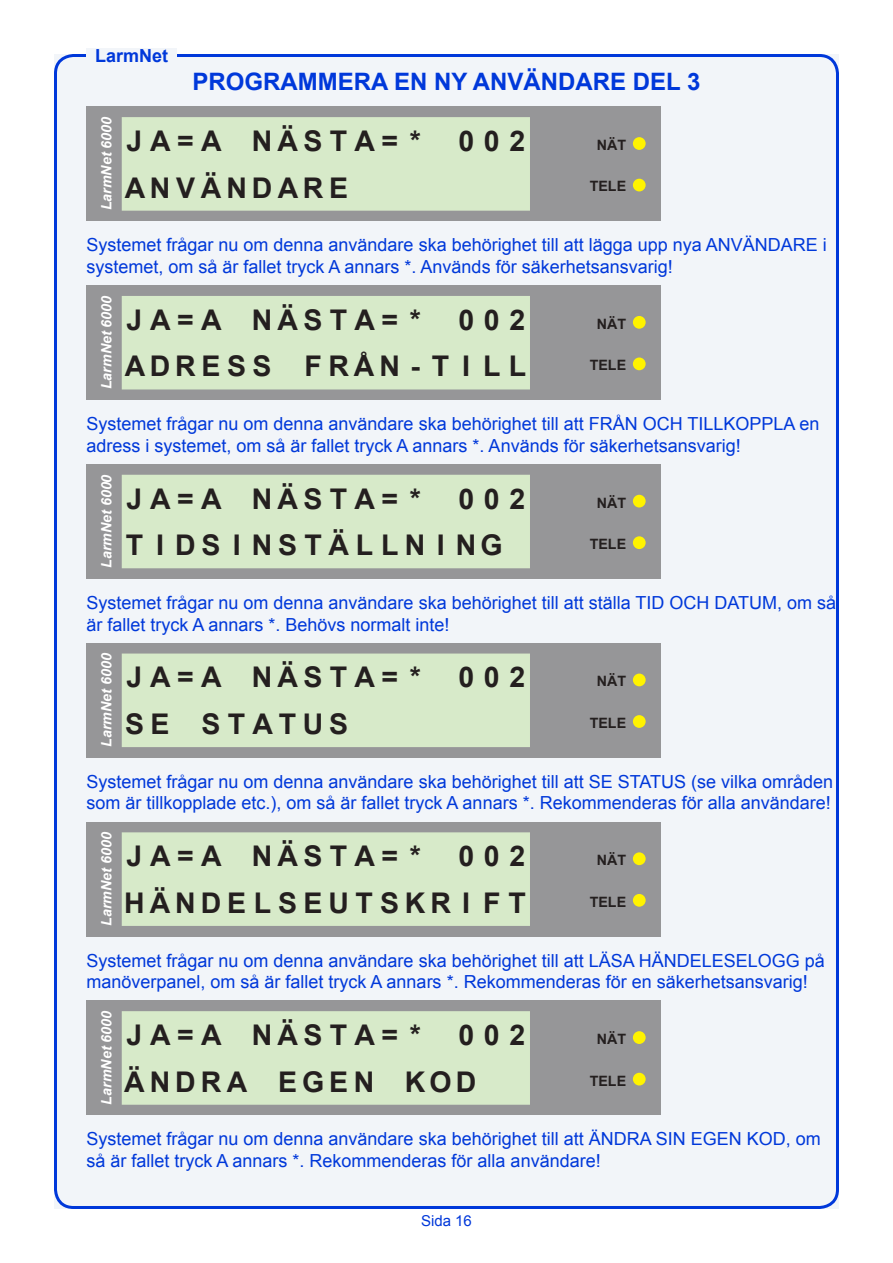
<style>
.page{position:relative;width:893px;height:1263px;background:#fff}
.page>*{position:absolute;margin:0;border:0;box-sizing:border-box;transform-origin:0 0}
.t1{font:700 28.5px/46.8px "Arial";letter-spacing:.23em;color:#241f1f;text-align:right}
.t2{font:700 28.5px/46.8px "Arial";letter-spacing:.175em;color:#241f1f}
.t3{font:700 28.5px "Arial";letter-spacing:.18em;color:#241f1f}
.t4{font:700 24px "Arial";color:#0038da}
.t5{font:18px/21.6px "Arial";color:#0038da}
.t6{font:700 18px "Arial";color:#0038da}
.t7{font:15px "Arial";color:#0038da}
.t8{font:italic 700 14.25px "Arial";color:#fff}
.t9{font:700 14.25px "Arial";color:#241f1f}
</style>
<div class="page">
<div style="left:54px;top:54px;width:785px;height:1155px;background:#f2f5f9"></div>
<div style="left:87px;top:49px;width:90px;height:13px;background:#f2f5f9"></div>
<div style="left:86px;top:106px;width:574px;height:115px;background:#969698"></div>
<div style="left:122px;top:117px;width:408px;height:94px;background:#d7eac9"></div>
<div style="left:633px;top:137px;width:13px;height:13px;background:#fff300;border-radius:50%"></div>
<div style="left:633px;top:179px;width:13px;height:12px;background:#fff300;border-radius:50%"></div>
<div style="left:86px;top:285px;width:574px;height:115px;background:#969698"></div>
<div style="left:122px;top:296px;width:408px;height:93px;background:#d7eac9"></div>
<div style="left:633px;top:316px;width:13px;height:13px;background:#fff300;border-radius:50%"></div>
<div style="left:633px;top:357px;width:13px;height:13px;background:#fff300;border-radius:50%"></div>
<div style="left:86px;top:464px;width:574px;height:115px;background:#969698"></div>
<div style="left:122px;top:475px;width:408px;height:93px;background:#d7eac9"></div>
<div style="left:633px;top:495px;width:13px;height:12px;background:#fff300;border-radius:50%"></div>
<div style="left:633px;top:536px;width:13px;height:13px;background:#fff300;border-radius:50%"></div>
<div style="left:86px;top:643px;width:574px;height:115px;background:#969698"></div>
<div style="left:122px;top:653px;width:408px;height:94px;background:#d7eac9"></div>
<div style="left:633px;top:673px;width:13px;height:13px;background:#fff300;border-radius:50%"></div>
<div style="left:633px;top:715px;width:13px;height:13px;background:#fff300;border-radius:50%"></div>
<div style="left:86px;top:822px;width:574px;height:114px;background:#969698"></div>
<div style="left:122px;top:832px;width:408px;height:94px;background:#d7eac9"></div>
<div style="left:633px;top:852px;width:13px;height:13px;background:#fff300;border-radius:50%"></div>
<div style="left:633px;top:894px;width:13px;height:13px;background:#fff300;border-radius:50%"></div>
<div style="left:86px;top:1000px;width:574px;height:115px;background:#969698"></div>
<div style="left:122px;top:1011px;width:408px;height:94px;background:#d7eac9"></div>
<div style="left:633px;top:1031px;width:13px;height:13px;background:#fff300;border-radius:50%"></div>
<div style="left:633px;top:1073px;width:13px;height:12px;background:#fff300;border-radius:50%"></div>
<p class="t6" style="left:95px;top:44px;width:75px">LarmNet</p>
<h2 class="t4" style="left:192px;top:65px;width:510px">PROGRAMMERA EN NY ANVÄNDARE DEL 3</h2>
<p class="t8" style="left:97px;top:210px;width:95px;rotate:-90deg">LarmNet 6000</p>
<h1 class="t1" style="left:127px;top:118px;width:296px">JA=A NÄSTA= *</h1>
<h1 class="t1" style="left:458px;top:118px;width:68px">002</h1>
<h1 class="t3" style="left:125px;top:169px;width:225px">ANVÄNDARE</h1>
<p class="t9" style="left:597px;top:135px;width:31px">NÄT</p>
<p class="t9" style="left:590px;top:177px;width:38px">TELE</p>
<p class="t5" style="left:86px;top:234px;width:742px">Systemet frågar nu om denna användare ska behörighet till att lägga upp nya ANVÄNDARE i systemet, om så är fallet tryck A annars *. Används för säkerhetsansvarig!</p>
<h1 class="t1" style="left:127px;top:297px;width:296px">JA=A NÄSTA= *</h1>
<p class="t8" style="left:97px;top:389px;width:95px;rotate:-90deg">LarmNet 6000</p>
<h1 class="t1" style="left:125px;top:297px;width:403px">002<br>ADRESS FRÅN - T I LL</h1>
<p class="t9" style="left:597px;top:314px;width:31px">NÄT</p>
<p class="t9" style="left:590px;top:356px;width:38px">TELE</p>
<p class="t5" style="left:86px;top:413px;width:735px">Systemet frågar nu om denna användare ska behörighet till att FRÅN OCH TILLKOPPLA en adress i systemet, om så är fallet tryck A annars *. Används för säkerhetsansvarig!</p>
<h1 class="t1" style="left:127px;top:476px;width:296px">JA=A NÄSTA= *</h1>
<p class="t8" style="left:97px;top:568px;width:95px;rotate:-90deg">LarmNet 6000</p>
<h1 class="t1" style="left:126px;top:476px;width:401px;text-align:left;text-indent:332px">002<br>T I DS I NSTÄLLN I NG</h1>
<p class="t9" style="left:597px;top:493px;width:31px">NÄT</p>
<p class="t9" style="left:590px;top:535px;width:38px">TELE</p>
<p class="t5" style="left:86px;top:592px;width:751px">Systemet frågar nu om denna användare ska behörighet till att ställa TID OCH DATUM, om så är fallet tryck A annars *. Behövs normalt inte!</p>
<h1 class="t1" style="left:127px;top:655px;width:296px">JA=A NÄSTA= *</h1>
<h1 class="t1" style="left:458px;top:655px;width:68px">002</h1>
<h1 class="t1" style="left:125px;top:701px;width:225px">SE STATUS</h1>
<p class="t8" style="left:97px;top:747px;width:95px;rotate:-90deg">LarmNet 6000</p>
<p class="t9" style="left:597px;top:672px;width:31px">NÄT</p>
<p class="t9" style="left:590px;top:713px;width:38px">TELE</p>
<p class="t5" style="left:86px;top:771px;width:748px">Systemet frågar nu om denna användare ska behörighet till att SE STATUS (se vilka områden som är tillkopplade etc.), om så är fallet tryck A annars *. Rekommenderas för alla användare!</p>
<h1 class="t1" style="left:127px;top:833px;width:296px">JA=A NÄSTA= *</h1>
<p class="t8" style="left:97px;top:926px;width:95px;rotate:-90deg">LarmNet 6000</p>
<h1 class="t1" style="left:124px;top:833px;width:403px">002<br>HÄNDELSEUTSKR I FT</h1>
<p class="t9" style="left:597px;top:851px;width:31px">NÄT</p>
<p class="t9" style="left:590px;top:892px;width:38px">TELE</p>
<p class="t5" style="left:86px;top:950px;width:740px">Systemet frågar nu om denna användare ska behörighet till att LÄSA HÄNDELESELOGG på manöverpanel, om så är fallet tryck A annars *. Rekommenderas för en säkerhetsansvarig!</p>
<h1 class="t1" style="left:127px;top:1012px;width:296px">JA=A NÄSTA= *</h1>
<p class="t8" style="left:97px;top:1104px;width:95px;rotate:-90deg">LarmNet 6000</p>
<h1 class="t2" style="left:124px;top:1012px;width:402px;text-indent:334px">002<br>ÄNDRA EGEN KOD</h1>
<p class="t9" style="left:597px;top:1029px;width:31px">NÄT</p>
<p class="t9" style="left:590px;top:1071px;width:38px">TELE</p>
<p class="t5" style="left:86px;top:1128px;width:736px">Systemet frågar nu om denna användare ska behörighet till att ÄNDRA SIN EGEN KOD, om så är fallet tryck A annars *. Rekommenderas för alla användare!</p>
<p class="t7" style="left:421px;top:1211px;width:52px">Sida 16</p>
</div>
